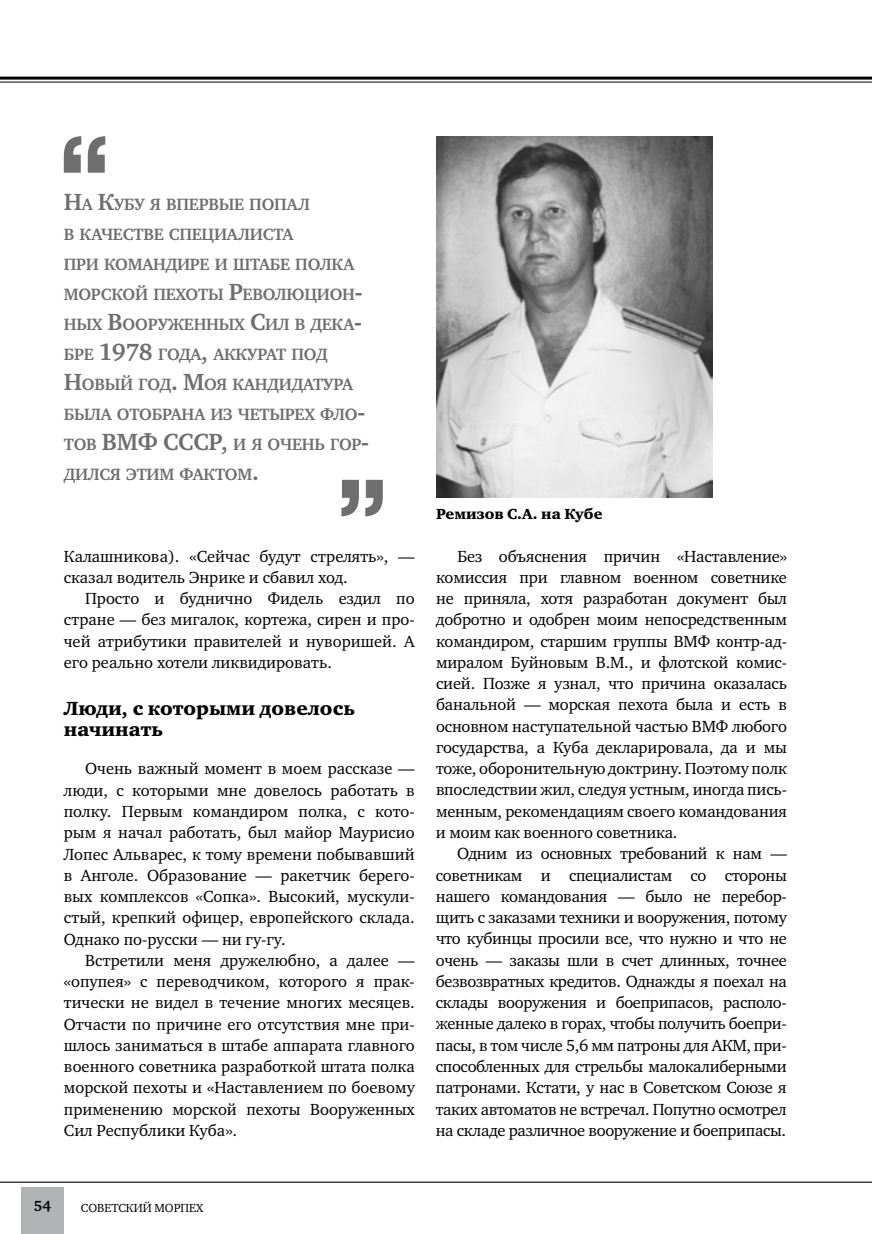
<style>
.page{position:relative;width:872px;height:1234px;background:#fff}
.page>*{position:absolute;margin:0;border:0;box-sizing:border-box;transform-origin:0 0}
.t1{font:700 24px "Charter C";color:#6e6e6e}
.t2{font:19.5px/21.3px "Charter Black C";color:#000}
.t3{font:700 16.8px/30px "Charter C";letter-spacing:-.015em;color:#6e6e6e}
.t4{font:16.5px/21.3px "Charter C";color:#000;text-align:justify}
.t5{font:15px "Charter Black C";color:#000}
.t6{font:700 15px "Charter C";color:#000}
.t7{font:12px "Charter SCC";color:#000}
.s1{font-size:24px}
</style>
<div class="page">
<hr style="left:0;top:77px;width:872px;height:3px;background:#000">
<hr style="left:0;top:82px;width:872px;height:1px;background:#000">
<div style="left:21px;top:1186px;width:43px;height:47px;background:#b1b2b3"></div>
<hr style="left:0;top:1181px;width:872px;height:1px;background:#000">
<svg style="left:64px;top:136px;width:41px;height:37px"></svg>
<svg style="left:341px;top:479px;width:42px;height:37px"></svg>
<img style="left:436px;top:136px;width:276px;height:361px">
<p class="t3" style="left:64px;top:189px;width:303px"><span class="s1">Н</span>а <span class="s1">К</span>убу я впервые попал<br>в качестве специалиста<br>при командире и штабе полка морской пехоты <span class="s1">Р</span>еволюцион&shy;ных <span class="s1">В</span>ооруженных <span class="s1">С</span>ил в дека&shy;бре <span class="s1">1978</span> года<span class="s1">,</span> аккурат под<br><span class="s1">Н</span>овый год<span class="s1">. М</span>оя кандидатура была отобрана из четырех фло&shy;тов <span class="s1">ВМФ</span></p>
<h1 class="t1" style="left:163px;top:428px;width:16px">СССР</h1>
<p class="t3" style="left:64px;top:429px;width:307px;text-indent:157px"><span class="s1">,</span> и я очень гор&shy;дился этим фактом<span class="s1">.</span></p>
<p class="t4" style="left:64px;top:545px;width:352px">Калашникова). «Сейчас будут стрелять», — сказал водитель Энрике и сбавил ход.</p>
<p class="t4" style="left:64px;top:588px;width:352px;text-indent:21px">Просто и буднично Фидель ездил по стране — без мигалок, кортежа, сирен и про&shy;чей атрибутики правителей и нуворишей. А его реально хотели ликвидировать.</p>
<p class="t2" style="left:64px;top:697px;width:293px">Люди, с которыми довелось начинать</p>
<p class="t4" style="left:64px;top:758px;width:352px;text-indent:21px">Очень важный момент в моем рассказе — люди, с которыми мне довелось работать в полку. Первым командиром полка, с кото&shy;рым я начал работать, был майор Маурисио Лопес Альварес, к тому времени побывавший в Анголе. Образование — ракетчик берего&shy;вых комплексов «Сопка». Высокий, мускули&shy;стый, крепкий офицер, европейского склада.<br>Однако по-русски — ни гу-гу.</p>
<p class="t4" style="left:64px;top:949px;width:352px;text-indent:21px">Встретили меня дружелюбно, а далее — «опупея» с переводчиком, которого я прак&shy;тически не видел в течение многих месяцев.<br>Отчасти по причине его отсутствия мне при&shy;шлось заниматься в штабе аппарата главного военного советника разработкой штата полка морской пехоты и «Наставлением по боевому применению морской пехоты Вооруженных Сил Республики Куба».</p>
<p class="t5" style="left:436px;top:505px;width:168px">Ремизов С.А. на Кубе</p>
<p class="t4" style="left:436px;top:545px;width:352px;text-indent:21px">Без объяснения причин «Наставление» комиссия при главном военном советнике не приняла, хотя разработан документ был добротно и одобрен моим непосредственным командиром, старшим группы ВМФ контр-ад&shy;миралом Буйновым В.М., и флотской комис&shy;сией. Позже я узнал, что причина оказалась банальной — морская пехота была и есть в основном наступательной частью ВМФ любого государства, а Куба декларировала, да и мы тоже, оборонительную доктрину. Поэтому полк впоследствии жил, следуя устным, иногда пись&shy;менным, рекомендациям своего командования и моим как военного советника.</p>
<p class="t4" style="left:436px;top:843px;width:352px;text-indent:21px">Одним из основных требований к нам — советникам и специалистам со стороны нашего командования — было не перебор&shy;щить с заказами техники и вооружения, потому что кубинцы просили все, что нужно и что не очень — заказы шли в счет длинных, точнее безвозвратных кредитов. Однажды я поехал на склады вооружения и боеприпасов, располо&shy;женные далеко в горах, чтобы получить боепри&shy;пасы, в том числе 5,6 мм патроны для АКМ, при&shy;способленных для стрельбы малокалиберными патронами. Кстати, у нас в Советском Союзе я таких автоматов не встречал. Попутно осмотрел на складе различное вооружение и боеприпасы.</p>
<p class="t6" style="left:34px;top:1197px;width:19px">54</p>
<p class="t7" style="left:81px;top:1200px;width:124px">СОВЕТСКИЙ МОРПЕХ</p>
</div>
